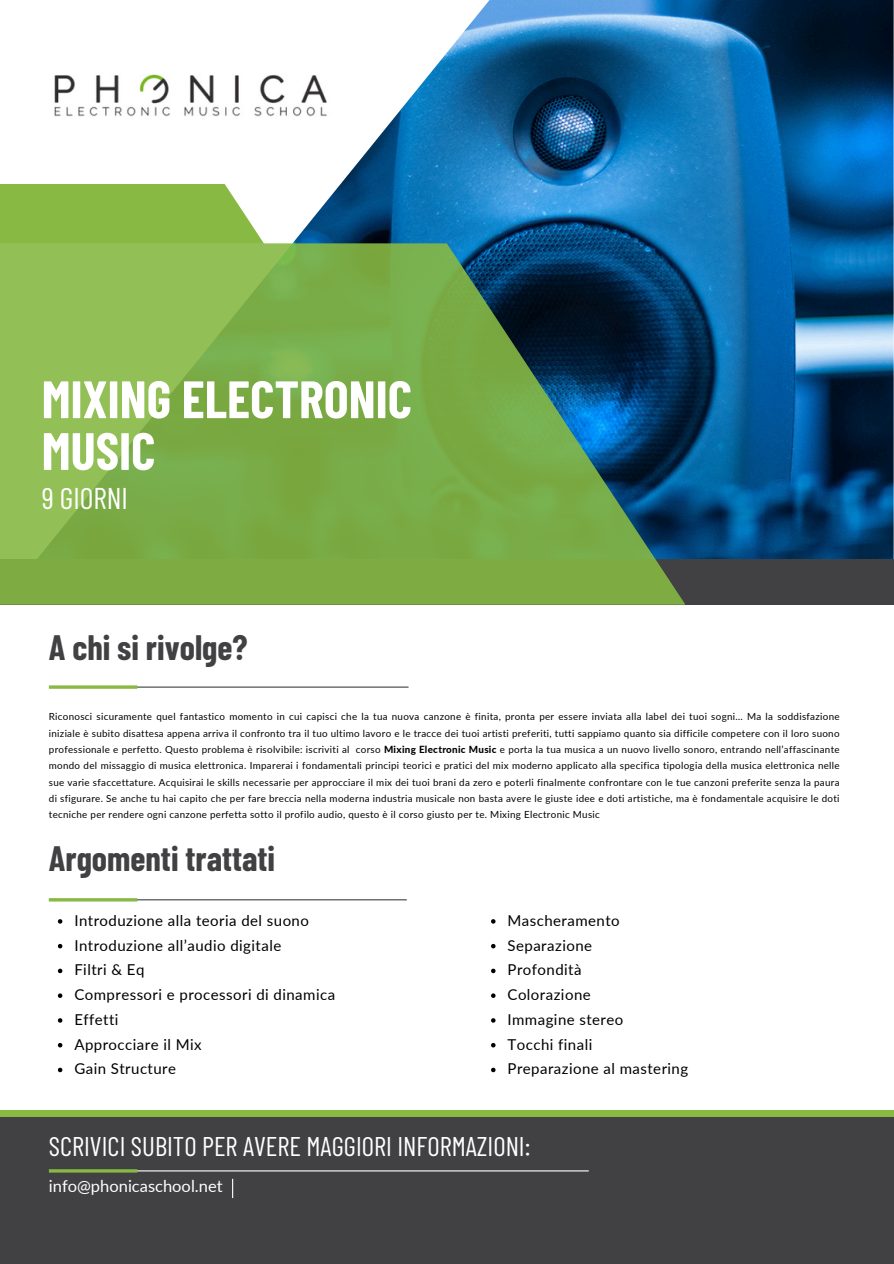
<style>
.page{position:relative;width:894px;height:1264px;background:#fff}
.page>*{position:absolute;margin:0;border:0;box-sizing:border-box;transform-origin:0 0}
.t1{font:700 52.5px/51.8px "Barlow Condensed";color:#fff}
.t2{font:700 34.5px "Barlow Condensed";color:#414042}
.t3{font:30px "Barlow Condensed";color:#fff}
.t4{font:27px "Barlow Condensed";color:#fff}
.t5{font:16.5px "Lato";color:#fff}
.t6{font:15px "Lato";letter-spacing:.03em;color:#000}
.t7{font:9.75px/16.4px "Lato";letter-spacing:.03em;color:#000;text-align:justify}
.s1{font-weight:800}
</style>
<div class="page">
<img style="left:293px;top:0;width:600px;height:558px">
<svg style="left:0;top:184px;width:264px;height:59px;background:#8fbd50"></svg>
<div style="left:0;top:558px;width:893px;height:46px;background:#414042"></div>
<svg style="left:0;top:243px;width:684px;height:361px;background:#6a9b4d"></svg>
<div style="left:0;top:1113px;width:893px;height:150px;background:#414042"></div>
<div style="left:0;top:1109px;width:893px;height:7px;background:#87b943"></div>
<hr style="left:51px;top:686px;width:357px;height:1px;background:#414042">
<hr style="left:49px;top:685px;width:88px;height:3px;background:#87b943">
<hr style="left:51px;top:1170px;width:537px;height:1px;background:#fff">
<hr style="left:49px;top:1169px;width:88px;height:3px;background:#87b943">
<svg style="left:232px;top:1178px;width:1px;height:19px"></svg>
<img style="left:54px;top:62px;width:286px;height:69px">
<hr style="left:49px;top:899px;width:357px;height:1px;background:#414042">
<hr style="left:49px;top:898px;width:88px;height:3px;background:#87b943">
<svg style="left:58px;top:919px;width:4px;height:4px"></svg>
<svg style="left:58px;top:943px;width:4px;height:5px"></svg>
<svg style="left:58px;top:968px;width:4px;height:5px"></svg>
<svg style="left:58px;top:993px;width:4px;height:4px"></svg>
<svg style="left:58px;top:1018px;width:4px;height:4px"></svg>
<svg style="left:58px;top:1043px;width:4px;height:4px"></svg>
<svg style="left:58px;top:1067px;width:4px;height:5px"></svg>
<svg style="left:491px;top:919px;width:4px;height:4px"></svg>
<svg style="left:491px;top:943px;width:4px;height:5px"></svg>
<svg style="left:491px;top:968px;width:4px;height:5px"></svg>
<svg style="left:491px;top:993px;width:4px;height:4px"></svg>
<svg style="left:491px;top:1018px;width:4px;height:4px"></svg>
<svg style="left:491px;top:1043px;width:4px;height:4px"></svg>
<svg style="left:491px;top:1067px;width:4px;height:5px"></svg>
<h3 class="t1" style="left:42px;top:371px;width:372px">MIXING ELECTRONIC<br>MUSIC</h3>
<p class="t3" style="left:42px;top:479px;width:88px">9 GIORNI</p>
<h2 class="t2" style="left:49px;top:626px;width:200px">A chi si rivolge?</h2>
<p class="t7" style="left:49px;top:708px;width:792px">Riconosci sicuramente quel fantastico momento in cui capisci che la tua nuova canzone è finita, pronta per essere inviata alla label dei tuoi sogni… Ma la soddisfazione iniziale è subito disattesa appena arriva il confronto tra il tuo ultimo lavoro e le tracce dei tuoi artisti preferiti, tutti sappiamo quanto sia difficile competere con il loro suono professionale e perfetto. Questo problema è risolvibile: iscriviti al corso <span class="s1">Mixing Electronic Music</span> e porta la tua musica a un nuovo livello sonoro, entrando nell’affascinante mondo del missaggio di musica elettronica. Imparerai i fondamentali principi teorici e pratici del mix moderno applicato alla specifica tipologia della musica elettronica nelle sue varie sfaccettature. Acquisirai le skills necessarie per approcciare il mix dei tuoi brani da zero e poterli finalmente confrontare con le tue canzoni preferite senza la paura di sfigurare. Se anche tu hai capito che per fare breccia nella moderna industria musicale non basta avere le giuste idee e doti artistiche, ma è fondamentale acquisire le doti tecniche per rendere ogni canzone perfetta sotto il profilo audio, questo è il corso giusto per te. Mixing Electronic Music</p>
<p class="t2" style="left:49px;top:836px;width:228px">Argomenti trattati</p>
<p class="t6" style="left:74px;top:911px;width:236px">Introduzione alla teoria del suono</p>
<p class="t6" style="left:74px;top:935px;width:208px">Introduzione all’audio digitale</p>
<p class="t6" style="left:74px;top:960px;width:71px">Filtri &amp; Eq</p>
<p class="t6" style="left:74px;top:985px;width:262px">Compressori e processori di dinamica</p>
<p class="t6" style="left:74px;top:1010px;width:46px">Effetti</p>
<p class="t6" style="left:74px;top:1034px;width:129px">Approcciare il Mix</p>
<p class="t6" style="left:74px;top:1059px;width:103px">Gain Structure</p>
<p class="t6" style="left:507px;top:911px;width:114px">Mascheramento</p>
<p class="t6" style="left:507px;top:935px;width:86px">Separazione</p>
<p class="t6" style="left:507px;top:960px;width:75px">Profondità</p>
<p class="t6" style="left:507px;top:985px;width:85px">Colorazione</p>
<p class="t6" style="left:507px;top:1010px;width:117px">Immagine stereo</p>
<h3 class="t6" style="left:507px;top:1034px;width:86px">Tocchi finali</h3>
<h4 class="t6" style="left:507px;top:1059px;width:182px">Preparazione al mastering</h4>
<h2 class="t4" style="left:49px;top:1128px;width:483px">SCRIVICI SUBITO PER AVERE MAGGIORI INFORMAZIONI:</h2>
<p class="t5" style="left:49px;top:1175px;width:175px">info@phonicaschool.net</p>
</div>
